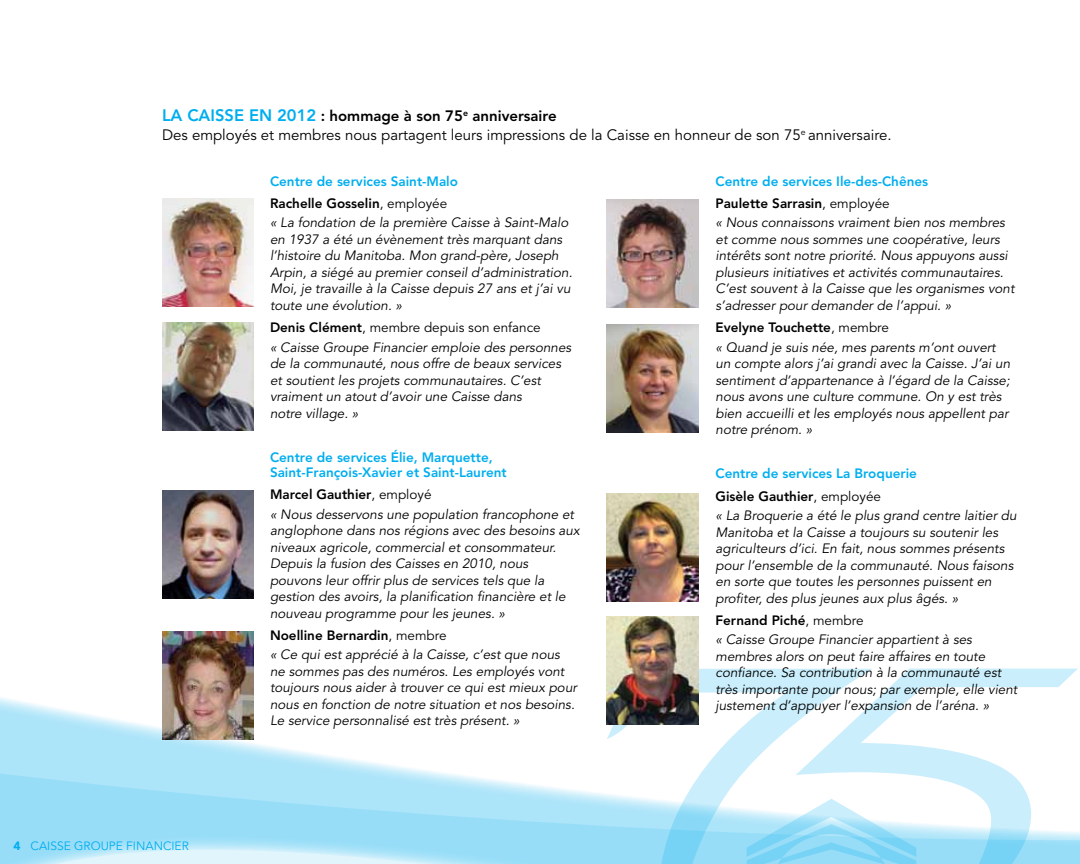
<style>
.page{position:relative;width:1080px;height:864px;background:#fff}
.page>*{position:absolute;margin:0;border:0;box-sizing:border-box;transform-origin:0 0}
.t1{font:15px/19.5px "Avenir";color:#000}
.t2{font:italic 13.5px/16.5px "Avenir";color:#000}
.t3{font:800 13.5px/22.2px "Avenir";color:#00aeef}
.t4{font:12px "Avenir";color:#00aeef}
.s1{font-weight:800;font-size:16.5px;color:#00aeef}
.s2{font-weight:800}
.s3{color:#000}
.s4{font-weight:400;color:#000}
.s5{font-weight:800;font-style:normal}
.s6{font-style:normal}
.s7{font-weight:900}
</style>
<div class="page">
<svg style="left:0;top:533px;width:1080px;height:331px"></svg>
<svg style="left:607px;top:669px;width:189px;height:195px"></svg>
<svg style="left:796px;top:669px;width:282px;height:195px"></svg>
<svg style="left:747px;top:799px;width:169px;height:65px"></svg>
<img style="left:162px;top:322px;width:92px;height:108px">
<img style="left:162px;top:198px;width:92px;height:108px">
<img style="left:162px;top:490px;width:92px;height:108px">
<img style="left:162px;top:632px;width:92px;height:108px">
<img style="left:607px;top:324px;width:92px;height:108px">
<img style="left:607px;top:200px;width:92px;height:108px">
<img style="left:607px;top:616px;width:92px;height:108px">
<img style="left:607px;top:493px;width:92px;height:108px">
<p class="t1" style="left:162px;top:106px;width:731px"><span class="s1">LA CAISSE EN 2012</span> <span class="s2">: hommage à son 75</span><sup>e</sup> <span class="s2">anniversaire<br></span>Des employés et membres nous partagent leurs impressions de la Caisse en honneur de son 75<sup>e</sup> anniversaire.</p>
<p class="t3" style="left:270px;top:170px;width:190px">Centre de services Saint-Malo<br><span class="s3">Rachelle Gosselin</span><span class="s4">, employée</span></p>
<p class="t2" style="left:270px;top:215px;width:304px">« La fondation de la première Caisse à Saint-Malo en 1937 a été un évènement très marquant dans l’histoire du Manitoba. Mon grand-père, Joseph Arpin, a siégé au premier conseil d’administration.<br>Moi, je travaille à la Caisse depuis 27 ans et j’ai vu toute une évolution. »</p>
<p class="t2" style="left:270px;top:318px;width:303px;line-height:19.5px"><span class="s5">Denis Clément</span><span class="s6">, membre depuis son enfance<br></span>« Caisse Groupe Financier emploie des personnes</p>
<p class="t2" style="left:270px;top:356px;width:293px">de la communauté, nous offre de beaux services et soutient les projets communautaires. C’est vraiment un atout d’avoir une Caisse dans<br>notre village. »</p>
<p class="t3" style="left:270px;top:450px;width:238px;line-height:15px">Centre de services Élie, Marquette,<br>Saint-François-Xavier et Saint-Laurent</p>
<p class="t2" style="left:270px;top:485px;width:306px;line-height:19.5px"><span class="s5">Marcel Gauthier</span><span class="s6">, employé<br></span>« Nous desservons une population francophone et</p>
<p class="t2" style="left:270px;top:523px;width:311px">anglophone dans nos régions avec des besoins aux niveaux agricole, commercial et consommateur.<br>Depuis la fusion des Caisses en 2010, nous pouvons leur offrir plus de services tels que la gestion des avoirs, la planification financière et le nouveau programme pour les jeunes. »</p>
<p class="t2" style="left:270px;top:626px;width:292px;line-height:19.5px"><span class="s5">Noelline Bernardin</span><span class="s6">, membre<br></span>« Ce qui est apprécié à la Caisse, c’est que nous</p>
<p class="t2" style="left:270px;top:663px;width:308px">ne sommes pas des numéros. Les employés vont toujours nous aider à trouver ce qui est mieux pour nous en fonction de notre situation et nos besoins.<br>Le service personnalisé est très présent. »</p>
<p class="t3" style="left:716px;top:170px;width:214px">Centre de services Ile-des-Chênes<br><span class="s3">Paulette Sarrasin</span><span class="s4">, employée</span></p>
<p class="t2" style="left:716px;top:215px;width:301px">« Nous connaissons vraiment bien nos membres et comme nous sommes une coopérative, leurs intérêts sont notre priorité. Nous appuyons aussi plusieurs initiatives et activités communautaires.<br>C’est souvent à la Caisse que les organismes vont s’adresser pour demander de l’appui. »</p>
<p class="t2" style="left:716px;top:318px;width:282px;line-height:19.5px"><span class="s5">Evelyne Touchette</span><span class="s6">, membre<br></span>« Quand je suis née, mes parents m’ont ouvert</p>
<p class="t2" style="left:716px;top:356px;width:296px">un compte alors j’ai grandi avec la Caisse. J’ai un sentiment d’appartenance à l’égard de la Caisse; nous avons une culture commune. On y est très bien accueilli et les employés nous appellent par notre prénom. »</p>
<p class="t3" style="left:716px;top:463px;width:203px">Centre de services La Broquerie<br><span class="s3">Gisèle Gauthier</span><span class="s4">, employée</span></p>
<p class="t2" style="left:716px;top:508px;width:303px">« La Broquerie a été le plus grand centre laitier du Manitoba et la Caisse a toujours su soutenir les agriculteurs d’ici. En fait, nous sommes présents pour l’ensemble de la communauté. Nous faisons en sorte que toutes les personnes puissent en profiter, des plus jeunes aux plus âgés. »</p>
<p class="t2" style="left:716px;top:611px;width:258px;line-height:19.5px"><span class="s5">Fernand Piché</span><span class="s6">, membre<br></span>« Caisse Groupe Financier appartient à ses</p>
<p class="t2" style="left:716px;top:648px;width:303px">membres alors on peut faire affaires en toute confiance. Sa contribution à la communauté est très importante pour nous; par exemple, elle vient justement d’appuyer l’expansion de l’aréna. »</p>
<p class="t4" style="left:14px;top:839px;width:177px"><span class="s7">4</span> CAISSE GROUPE FINANCIER</p>
</div>
